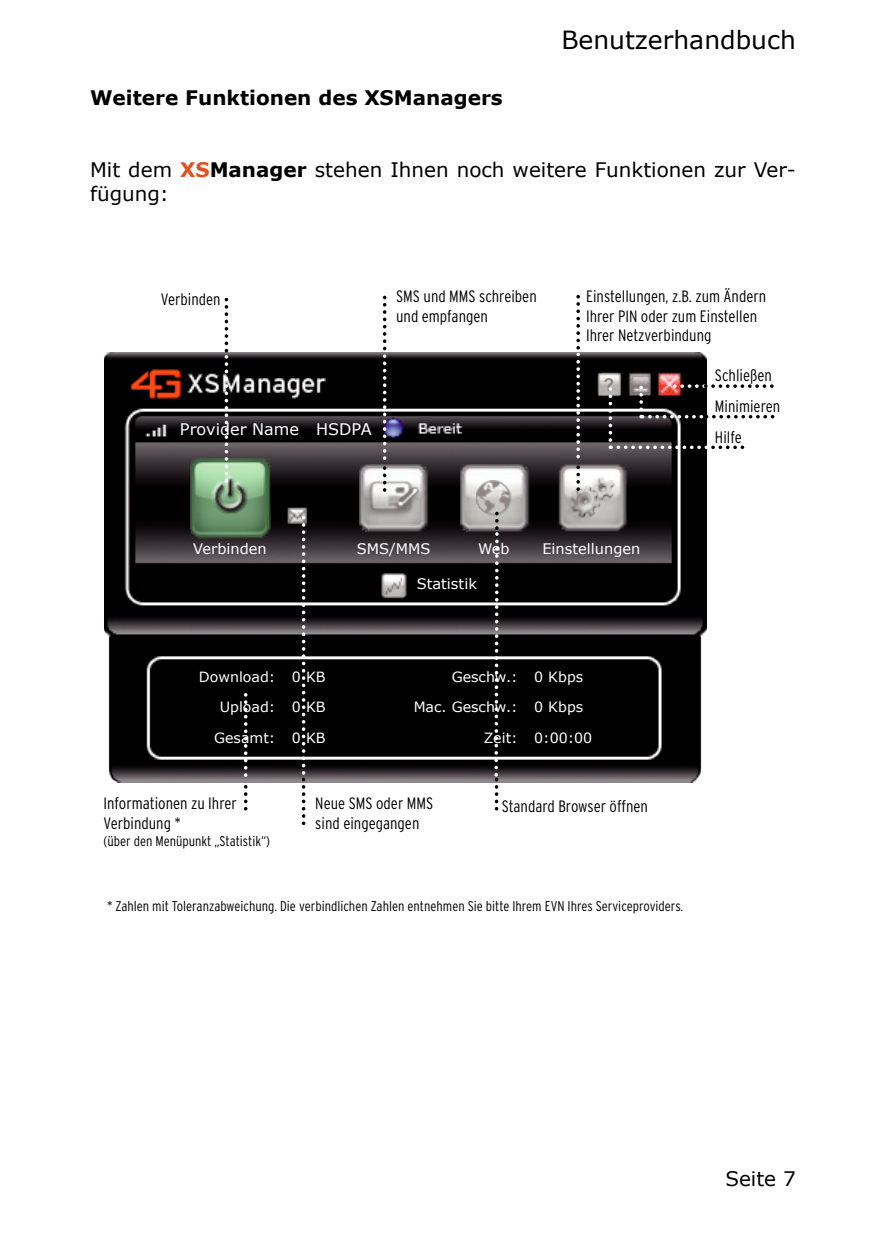
<style>
.page{position:relative;width:886px;height:1241px;background:#fff}
.page>*{position:absolute;margin:0;border:0;box-sizing:border-box;transform-origin:0 0}
.t1{font:25px "Verdana";color:#000}
.t2{font:20px/24px "Verdana";color:#000}
.t3{font:700 20px "Verdana";color:#000}
.t4{font:700 17.5px "Arial";color:#8a8384}
.t5{font:300 condensed 16.5px/19.8px "Interstate";color:#000}
.t6{font:16px "Verdana";color:#fff}
.t7{font:14.5px "Verdana";color:#fff}
.t8{font:300 condensed 14px "Interstate";color:#000}
.t9{font:14px/30.5px "Verdana";color:#fff;text-align:right}
.s1{font-weight:700;color:#e05121}
.s2{font-weight:700}
</style>
<div class="page">
<img style="left:104px;top:352px;width:602px;height:430px">
<div style="left:187px;top:665px;width:423px;height:86px;background:#000"></div>
<img style="left:460px;top:464px;width:69px;height:68px">
<img style="left:477px;top:480px;width:35px;height:36px">
<img style="left:360px;top:464px;width:68px;height:68px">
<img style="left:360px;top:480px;width:62px;height:44px">
<img style="left:190px;top:458px;width:81px;height:80px">
<img style="left:211px;top:474px;width:39px;height:42px">
<img style="left:628px;top:373px;width:24px;height:11px">
<img style="left:630px;top:374px;width:20px;height:10px">
<img style="left:658px;top:373px;width:23px;height:11px">
<img style="left:598px;top:373px;width:23px;height:23px">
<svg style="left:225px;top:299px;width:3px;height:183px"></svg>
<svg style="left:576px;top:294px;width:4px;height:195px"></svg>
<svg style="left:383px;top:295px;width:3px;height:195px"></svg>
<svg style="left:244px;top:786px;width:3px;height:25px"></svg>
<svg style="left:244px;top:694px;width:3px;height:86px"></svg>
<svg style="left:302px;top:517px;width:3px;height:309px"></svg>
<svg style="left:493px;top:506px;width:7px;height:305px"></svg>
<svg style="left:609px;top:384px;width:164px;height:65px"></svg>
<p class="t3" style="left:90px;top:85px;width:414px">Weitere Funktionen des XSManagers</p>
<h1 class="t1" style="left:561px;top:24px;width:236px">Benutzerhandbuch</h1>
<p class="t2" style="left:90px;top:157px;width:707px">Mit dem <span class="s1">XS</span><span class="s2">Manager</span> stehen Ihnen noch weitere Funktionen zur Ver&shy;fügung:</p>
<p class="t5" style="left:161px;top:289px;width:61px">Verbinden</p>
<p class="t6" style="left:180px;top:419px;width:193px">Provider Name HSDPA</p>
<p class="t5" style="left:396px;top:286px;width:142px">SMS und MMS schreiben und empfangen</p>
<p class="t5" style="left:586px;top:286px;width:182px">Einstellungen, z.B. zum Ändern<br>Ihrer PIN oder zum Einstellen<br>Ihrer Netzverbindung</p>
<p class="t4" style="left:603px;top:373px;width:12px">?</p>
<p class="t5" style="left:715px;top:360px;width:67px;line-height:30.5px">Schließen<br>Minimieren<br>Hilfe</p>
<p class="t7" style="left:193px;top:539px;width:75px">Verbinden</p>
<p class="t7" style="left:357px;top:539px;width:75px">SMS/MMS</p>
<p class="t7" style="left:542px;top:539px;width:100px">Einstellungen</p>
<p class="t7" style="left:478px;top:539px;width:33px">Web</p>
<p class="t9" style="left:199px;top:660px;width:78px">Download:<br>Upload:<br>Gesamt:</p>
<p class="t9" style="left:292px;top:660px;width:35px;text-align:justify">0 KB 0 KB 0 KB</p>
<p class="t7" style="left:417px;top:574px;width:62px">Statistik</p>
<p class="t9" style="left:414px;top:660px;width:106px">Geschw.:<br>Mac. Geschw.:<br>Zeit:</p>
<p class="t9" style="left:534px;top:660px;width:60px;text-align:left">0 Kbps<br>0 Kbps<br>0:00:00</p>
<p class="t5" style="left:104px;top:792px;width:135px">Informationen zu Ihrer<br>Verbindung *</p>
<p class="t8" style="left:104px;top:832px;width:168px">(über den Menüpunkt „Statistik“)</p>
<p class="t5" style="left:315px;top:792px;width:119px">Neue SMS oder MMS sind eingegangen</p>
<p class="t5" style="left:502px;top:796px;width:148px">Standard Browser öffnen</p>
<p class="t8" style="left:107px;top:898px;width:578px">* Zahlen mit Toleranzabweichung. Die verbindlichen Zahlen entnehmen Sie bitte Ihrem EVN Ihres Serviceproviders.</p>
<p class="t2" style="left:725px;top:1166px;width:52px">Seite</p>
</div>
